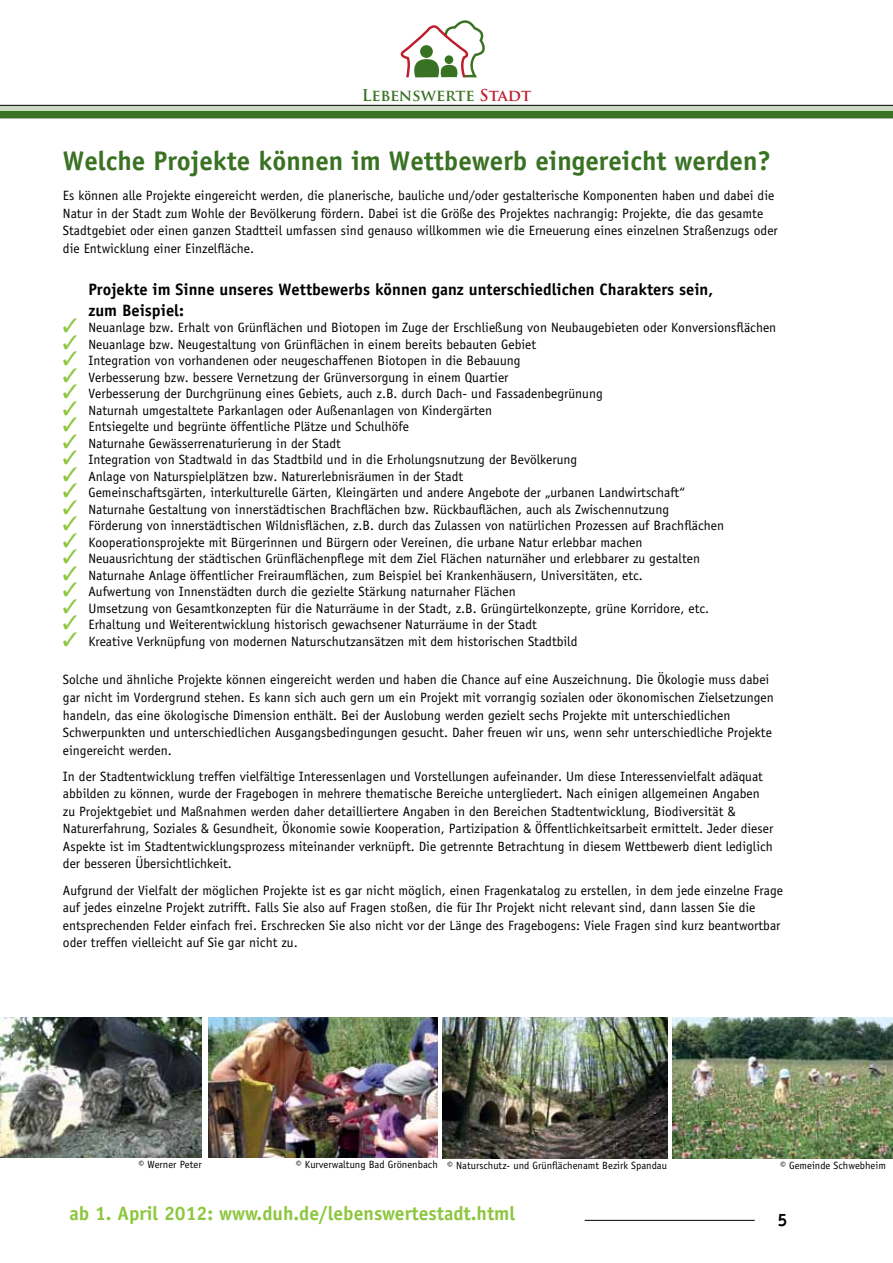
<style>
.page{position:relative;width:893px;height:1263px;background:#fff}
.page>*{position:absolute;margin:0;border:0;box-sizing:border-box;transform-origin:0 0}
.t1{font:700 27px "Officina Sans";color:#3a7224}
.t2{font:700 19.5px "Officina Sans";color:#8dc63f}
.t3{font:700 18px "Officina Sans";color:#000}
.t4{font:700 16.5px/21px "Officina Sans";color:#000}
.t5{font:700 15.9px "Trajan Pro";color:#3a7224}
.t6{font:13.5px/17.5px "Officina Sans";color:#000}
.t7{font:10.5px "Officina Sans";color:#000}
.s1{color:#be1e2d}
.s2{color:#8dc63f}
</style>
<div class="page">
<hr style="left:585px;top:1220px;width:170px;height:1px;background:#000">
<img style="left:0;top:1017px;width:1px;height:141px">
<svg style="left:0;top:105px;width:893px;height:7px;background:#9eb094"></svg>
<div style="left:0;top:112px;width:893px;height:6px;background:#3a7224"></div>
<svg style="left:400px;top:20px;width:85px;height:58px"></svg>
<img style="left:443px;top:1018px;width:224px;height:140px">
<img style="left:1px;top:1017px;width:201px;height:141px">
<img style="left:672px;top:1018px;width:221px;height:140px">
<img style="left:208px;top:1017px;width:230px;height:141px">
<p class="t5" style="left:362px;top:85px;width:171px">Lebenswerte <span class="s1">Stadt</span></p>
<h1 class="t1" style="left:63px;top:144px;width:710px">Welche Projekte können im Wettbewerb eingereicht werden?</h1>
<p class="t6" style="left:63px;top:187px;width:716px">Es können alle Projekte eingereicht werden, die planerische, bauliche und/oder gestalterische Komponenten haben und dabei die Natur in der Stadt zum Wohle der Bevölkerung fördern. Dabei ist die Größe des Projektes nachrangig: Projekte, die das gesamte Stadtgebiet oder einen ganzen Stadtteil umfassen sind genauso willkommen wie die Erneuerung eines einzelnen Straßenzugs oder die Entwicklung einer Einzelfläche.</p>
<p class="t4" style="left:88px;top:278px;width:626px">Projekte im Sinne unseres Wettbewerbs können ganz unterschiedlichen Charakters sein, zum Beispiel:</p>
<p class="t6" style="left:63px;top:319px;width:715px"><span class="s2">✓</span> Neuanlage bzw. Erhalt von Grünflächen und Biotopen im Zuge der Erschließung von Neubaugebieten oder Konversionsflächen</p>
<p class="t6" style="left:63px;top:335px;width:475px"><span class="s2">✓</span> Neuanlage bzw. Neugestaltung von Grünflächen in einem bereits bebauten Gebiet</p>
<p class="t6" style="left:63px;top:352px;width:459px"><span class="s2">✓</span> Integration von vorhandenen oder neugeschaffenen Biotopen in die Bebauung</p>
<p class="t6" style="left:63px;top:368px;width:447px"><span class="s2">✓</span> Verbesserung bzw. bessere Vernetzung der Grünversorgung in einem Quartier</p>
<p class="t6" style="left:63px;top:385px;width:541px"><span class="s2">✓</span> Verbesserung der Durchgrünung eines Gebiets, auch z.B. durch Dach- und Fassadenbegrünung</p>
<p class="t6" style="left:63px;top:401px;width:431px"><span class="s2">✓</span> Naturnah umgestaltete Parkanlagen oder Außenanlagen von Kindergärten</p>
<p class="t6" style="left:63px;top:418px;width:348px"><span class="s2">✓</span> Entsiegelte und begrünte öffentliche Plätze und Schulhöfe</p>
<p class="t6" style="left:63px;top:434px;width:280px"><span class="s2">✓</span> Naturnahe Gewässerrenaturierung in der Stadt</p>
<p class="t6" style="left:63px;top:451px;width:516px"><span class="s2">✓</span> Integration von Stadtwald in das Stadtbild und in die Erholungsnutzung der Bevölkerung</p>
<p class="t6" style="left:63px;top:467px;width:402px"><span class="s2">✓</span> Anlage von Naturspielplätzen bzw. Naturerlebnisräumen in der Stadt</p>
<p class="t6" style="left:63px;top:484px;width:623px"><span class="s2">✓</span> Gemeinschaftsgärten, interkulturelle Gärten, Kleingärten und andere Angebote der „urbanen Landwirtschaft“</p>
<p class="t6" style="left:63px;top:500px;width:608px"><span class="s2">✓</span> Naturnahe Gestaltung von innerstädtischen Brachflächen bzw. Rückbauflächen, auch als Zwischennutzung</p>
<p class="t6" style="left:63px;top:517px;width:663px"><span class="s2">✓</span> Förderung von innerstädtischen Wildnisflächen, z.B. durch das Zulassen von natürlichen Prozessen auf Brachflächen</p>
<p class="t6" style="left:63px;top:533px;width:581px"><span class="s2">✓</span> Kooperationsprojekte mit Bürgerinnen und Bürgern oder Vereinen, die urbane Natur erlebbar machen</p>
<p class="t6" style="left:63px;top:550px;width:639px"><span class="s2">✓</span> Neuausrichtung der städtischen Grünflächenpflege mit dem Ziel Flächen naturnäher und erlebbarer zu gestalten</p>
<p class="t6" style="left:63px;top:566px;width:581px"><span class="s2">✓</span> Naturnahe Anlage öffentlicher Freiraumflächen, zum Beispiel bei Krankenhäusern, Universitäten, etc.</p>
<p class="t6" style="left:63px;top:583px;width:454px"><span class="s2">✓</span> Aufwertung von Innenstädten durch die gezielte Stärkung naturnaher Flächen</p>
<p class="t6" style="left:63px;top:599px;width:648px"><span class="s2">✓</span> Umsetzung von Gesamtkonzepten für die Naturräume in der Stadt, z.B. Grüngürtelkonzepte, grüne Korridore, etc.</p>
<p class="t6" style="left:63px;top:616px;width:476px"><span class="s2">✓</span> Erhaltung und Weiterentwicklung historisch gewachsener Naturräume in der Stadt</p>
<p class="t6" style="left:63px;top:632px;width:516px"><span class="s2">✓</span> Kreative Verknüpfung von modernen Naturschutzansätzen mit dem historischen Stadtbild</p>
<p class="t6" style="left:63px;top:671px;width:712px">Solche und ähnliche Projekte können eingereicht werden und haben die Chance auf eine Auszeichnung. Die Ökologie muss dabei gar nicht im Vordergrund stehen. Es kann sich auch gern um ein Projekt mit vorrangig sozialen oder ökonomischen Zielsetzungen handeln, das eine ökologische Dimension enthält. Bei der Auslobung werden gezielt sechs Projekte mit unterschiedlichen Schwerpunkten und unterschiedlichen Ausgangsbedingungen gesucht. Daher freuen wir uns, wenn sehr unterschiedliche Projekte eingereicht werden.</p>
<p class="t6" style="left:63px;top:767px;width:712px">In der Stadtentwicklung treffen vielfältige Interessenlagen und Vorstellungen aufeinander. Um diese Interessenvielfalt adäquat abbilden zu können, wurde der Fragebogen in mehrere thematische Bereiche untergliedert. Nach einigen allgemeinen Angaben zu Projektgebiet und Maßnahmen werden daher detailliertere Angaben in den Bereichen Stadtentwicklung, Biodiversität &amp; Naturerfahrung, Soziales &amp; Gesundheit, Ökonomie sowie Kooperation, Partizipation &amp; Öffentlichkeitsarbeit ermittelt. Jeder dieser Aspekte ist im Stadtentwicklungsprozess miteinander verknüpft. Die getrennte Betrachtung in diesem Wettbewerb dient lediglich der besseren Übersichtlichkeit.</p>
<p class="t6" style="left:63px;top:881px;width:722px">Aufgrund der Vielfalt der möglichen Projekte ist es gar nicht möglich, einen Fragenkatalog zu erstellen, in dem jede einzelne Frage auf jedes einzelne Projekt zutrifft. Falls Sie also auf Fragen stoßen, die für Ihr Projekt nicht relevant sind, dann lassen Sie die entsprechenden Felder einfach frei. Erschrecken Sie also nicht vor der Länge des Fragebogens: Viele Fragen sind kurz beantwortbar oder treffen vielleicht auf Sie gar nicht zu.</p>
<p class="t7" style="left:138px;top:1158px;width:65px">© Werner Peter</p>
<p class="t7" style="left:296px;top:1159px;width:373px">© Kurverwaltung Bad Grönenbach © Naturschutz- und Grünflächenamt Bezirk Spandau</p>
<p class="t7" style="left:780px;top:1159px;width:107px">© Gemeinde Schwebheim</p>
<h2 class="t2" style="left:70px;top:1201px;width:447px">ab 1. April 2012: www.duh.de/lebenswertestadt.html</h2>
<h3 class="t3" style="left:777px;top:1209px;width:12px">5</h3>
</div>
